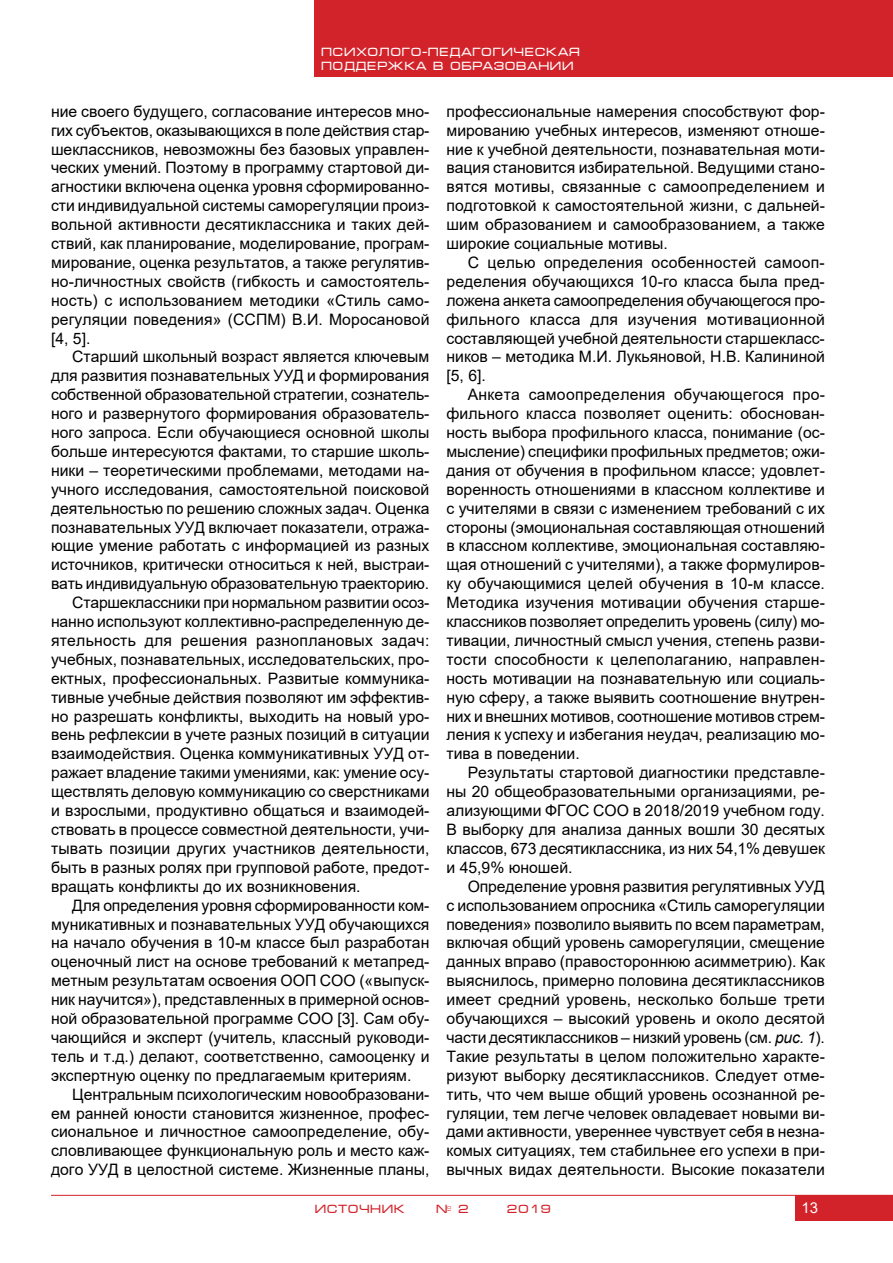
<style>
.page{position:relative;width:893px;height:1263px;background:#fff}
.page>*{position:absolute;margin:0;border:0;box-sizing:border-box;transform-origin:0 0}
.t1{font:15.75px/18.9px "Arial";color:#000;text-align:justify}
.t2{font:15px "Arial";color:#fff}
.t3{font:12px/14.4px "Micra";color:#fff}
.t4{font:12px "Micra";color:#d2232a}
.s1{font-style:italic}
</style>
<div class="page">
<hr style="left:51px;top:1195px;width:842px;height:1px;background:#d2232a">
<div style="left:315px;top:0;width:578px;height:77px;background:#d2232a"></div>
<div style="left:795px;top:1195px;width:98px;height:25px;background:#d2232a"></div>
<p class="t3" style="left:321px;top:44px;width:261px">психолого-педагогическая поддержка в образовании</p>
<p class="t1" style="left:51px;top:102px;width:380px">ние своего будущего, согласование интересов мно&shy;гих субъектов, оказывающихся в поле действия стар&shy;шеклассников, невозможны без базовых управлен&shy;ческих умений. Поэтому в программу стартовой ди&shy;агностики включена оценка уровня сформированно&shy;сти индивидуальной системы саморегуляции произ&shy;вольной активности десятиклассника и таких дей&shy;ствий, как планирование, моделирование, програм&shy;мирование, оценка результатов, а также регулятив&shy;но-личностных свойств (гибкость и самостоятель&shy;ность) с использованием методики «Стиль само&shy;регуляции поведения» (ССПМ) В.И. Моросановой [4, 5].</p>
<p class="t1" style="left:72px;top:347px;width:359px">Старший школьный возраст является ключевым</p>
<p class="t1" style="left:51px;top:366px;width:380px">для развития познавательных УУД и формирования</p>
<p class="t1" style="left:51px;top:385px;width:380px">собственной образовательной стратегии, сознатель-</p>
<p class="t1" style="left:51px;top:404px;width:380px">ного и развернутого формирования образователь-</p>
<p class="t1" style="left:51px;top:423px;width:380px">ного запроса. Если обучающиеся основной школы</p>
<p class="t1" style="left:51px;top:442px;width:380px">больше интересуются фактами, то старшие школь-</p>
<p class="t1" style="left:51px;top:461px;width:380px">ники – теоретическими проблемами, методами на-</p>
<p class="t1" style="left:51px;top:480px;width:380px">учного исследования, самостоятельной поисковой</p>
<p class="t1" style="left:51px;top:499px;width:380px">деятельностью по решению сложных задач. Оценка</p>
<p class="t1" style="left:51px;top:517px;width:380px">познавательных УУД включает показатели, отража-</p>
<p class="t1" style="left:51px;top:536px;width:380px">ющие умение работать с информацией из разных</p>
<p class="t1" style="left:51px;top:555px;width:380px">источников, критически относиться к ней, выстраи-</p>
<p class="t1" style="left:51px;top:574px;width:380px">вать индивидуальную образовательную траекторию.</p>
<p class="t1" style="left:72px;top:593px;width:359px">Старшеклассники при нормальном развитии осоз-</p>
<p class="t1" style="left:51px;top:612px;width:380px">нанно используют коллективно-распределенную де-</p>
<p class="t1" style="left:51px;top:631px;width:380px">ятельность для решения разноплановых задач:</p>
<p class="t1" style="left:51px;top:650px;width:380px">учебных, познавательных, исследовательских, про-</p>
<p class="t1" style="left:51px;top:669px;width:380px">ектных, профессиональных. Развитые коммуника-</p>
<p class="t1" style="left:51px;top:688px;width:380px">тивные учебные действия позволяют им эффектив-</p>
<p class="t1" style="left:51px;top:706px;width:380px">но разрешать конфликты, выходить на новый уро-</p>
<p class="t1" style="left:51px;top:725px;width:380px">вень рефлексии в учете разных позиций в ситуации</p>
<p class="t1" style="left:51px;top:744px;width:380px">взаимодействия. Оценка коммуникативных УУД от-</p>
<p class="t1" style="left:51px;top:763px;width:380px">ражает владение такими умениями, как: умение осу-</p>
<p class="t1" style="left:51px;top:782px;width:380px">ществлять деловую коммуникацию со сверстниками</p>
<p class="t1" style="left:51px;top:801px;width:380px">и взрослыми, продуктивно общаться и взаимодей-</p>
<p class="t1" style="left:51px;top:820px;width:380px">ствовать в процессе совместной деятельности, учи-</p>
<p class="t1" style="left:51px;top:839px;width:380px">тывать позиции других участников деятельности,</p>
<p class="t1" style="left:51px;top:858px;width:380px">быть в разных ролях при групповой работе, предот-</p>
<p class="t1" style="left:51px;top:877px;width:311px">вращать конфликты до их возникновения.</p>
<p class="t1" style="left:72px;top:895px;width:359px">Для определения уровня сформированности ком-</p>
<p class="t1" style="left:51px;top:914px;width:380px">муникативных и познавательных УУД обучающихся</p>
<p class="t1" style="left:51px;top:933px;width:380px">на начало обучения в 10-м классе был разработан</p>
<p class="t1" style="left:51px;top:952px;width:380px">оценочный лист на основе требований к метапред-</p>
<p class="t1" style="left:51px;top:971px;width:380px">метным результатам освоения ООП СОО («выпуск-</p>
<p class="t1" style="left:51px;top:990px;width:380px">ник научится»), представленных в примерной основ-</p>
<p class="t1" style="left:51px;top:1009px;width:379px">ной образовательной программе СОО [3]. Сам обу-</p>
<p class="t1" style="left:51px;top:1028px;width:380px">чающийся и эксперт (учитель, классный руководи-</p>
<p class="t1" style="left:51px;top:1047px;width:380px">тель и т.д.) делают, соответственно, самооценку и</p>
<p class="t1" style="left:51px;top:1066px;width:362px">экспертную оценку по предлагаемым критериям.</p>
<p class="t1" style="left:72px;top:1084px;width:359px">Центральным психологическим новообразовани-</p>
<p class="t1" style="left:51px;top:1103px;width:380px">ем ранней юности становится жизненное, профес-</p>
<p class="t1" style="left:51px;top:1122px;width:380px">сиональное и личностное самоопределение, обу-</p>
<p class="t1" style="left:51px;top:1141px;width:380px">словливающее функциональную роль и место каж-</p>
<p class="t1" style="left:51px;top:1160px;width:380px">дого УУД в целостной системе. Жизненные планы,</p>
<p class="t1" style="left:446px;top:102px;width:380px">профессиональные намерения способствуют фор&shy;мированию учебных интересов, изменяют отноше&shy;ние к учебной деятельности, познавательная моти&shy;вация становится избирательной. Ведущими стано&shy;вятся мотивы, связанные с самоопределением и подготовкой к самостоятельной жизни, с дальней&shy;шим образованием и самообразованием, а также широкие социальные мотивы.</p>
<p class="t1" style="left:446px;top:253px;width:380px;text-indent:21px">С целью определения особенностей самооп&shy;ределения обучающихся 10-го класса была пред&shy;ложена анкета самоопределения обучающегося про&shy;фильного класса для изучения мотивационной составляющей учебной деятельности старшекласс&shy;ников – методика М.И. Лукьяновой, Н.В. Калининой [5, 6].</p>
<p class="t1" style="left:446px;top:385px;width:380px;text-indent:21px">Анкета самоопределения обучающегося про&shy;фильного класса позволяет оценить: обоснован&shy;ность выбора профильного класса, понимание (ос&shy;мысление) специфики профильных предметов; ожи&shy;дания от обучения в профильном классе; удовлет&shy;воренность отношениями в классном коллективе и с учителями в связи с изменением требований с их стороны (эмоциональная составляющая отношений в классном коллективе, эмоциональная составляю&shy;щая отношений с учителями), а также формулиров&shy;ку обучающимися целей обучения в 10-м классе.<br>Методика изучения мотивации обучения старше&shy;классников позволяет определить уровень (силу) мо&shy;тивации, личностный смысл учения, степень разви&shy;тости способности к целеполаганию, направлен&shy;ность мотивации на познавательную или социаль&shy;ную сферу, а также выявить соотношение внутрен&shy;них и внешних мотивов, соотношение мотивов стрем&shy;ления к успеху и избегания неудач, реализацию мо&shy;тива в поведении.</p>
<p class="t1" style="left:446px;top:763px;width:380px;text-indent:21px">Результаты стартовой диагностики представле&shy;ны 20 общеобразовательными организациями, ре&shy;ализующими ФГОС СОО в 2018/2019 учебном году.<br>В выборку для анализа данных вошли 30 десятых классов, 673 десятиклассника, из них 54,1% девушек и 45,9% юношей.</p>
<p class="t1" style="left:446px;top:877px;width:380px;text-indent:21px">Определение уровня развития регулятивных УУД с использованием опросника «Стиль саморегуляции поведения» позволило выявить по всем параметрам, включая общий уровень саморегуляции, смещение данных вправо (правостороннюю асимметрию). Как выяснилось, примерно половина десятиклассников имеет средний уровень, несколько больше трети обучающихся – высокий уровень и около десятой части десятиклассников – низкий уровень (см. <span class="s1">рис. 1</span>).<br>Такие результаты в целом положительно характе&shy;ризуют выборку десятиклассников. Следует отме&shy;тить, что чем выше общий уровень осознанной ре&shy;гуляции, тем легче человек овладевает новыми ви&shy;дами активности, увереннее чувствует себя в незна&shy;комых ситуациях, тем стабильнее его успехи в при&shy;вычных видах деятельности. Высокие показатели</p>
<p class="t4" style="left:315px;top:1203px;width:92px">ИСТОЧНИК</p>
<p class="t4" style="left:436px;top:1203px;width:35px">№ 2</p>
<p class="t4" style="left:507px;top:1203px;width:46px">2019</p>
<p class="t2" style="left:801px;top:1197px;width:18px">13</p>
</div>
